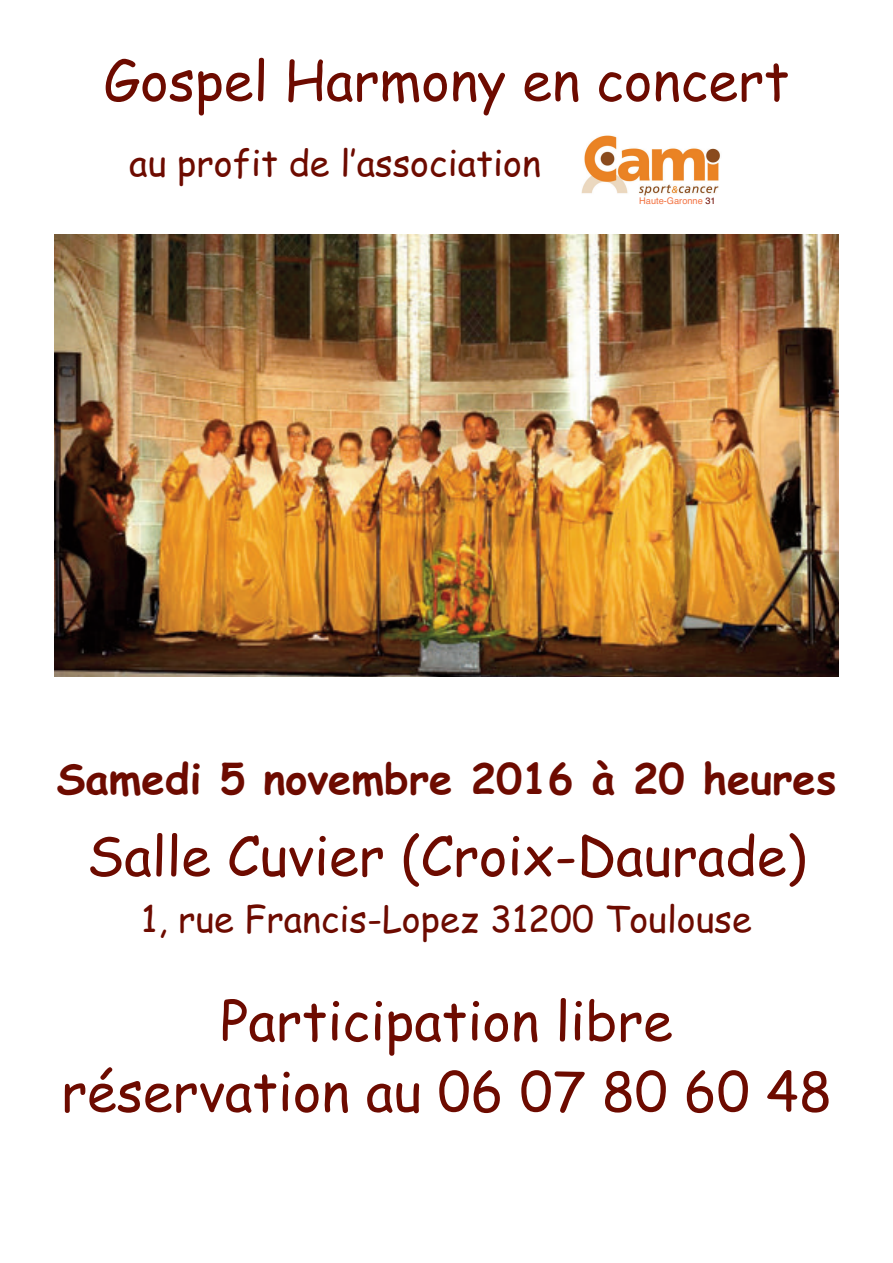
<style>
.page{position:relative;width:893px;height:1263px;background:#fff}
.page>*{position:absolute;margin:0;border:0;box-sizing:border-box;transform-origin:0 0}
.t1{font:54px/70.7px "Comic Sans MS";color:#6d0b00;text-align:center}
.t2{font:700 42px "Comic Sans MS";color:#6d0b00}
.t3{font:36px "Comic Sans MS";color:#6d0b00}
.t4{font:9.3px "Helvetica";color:#f37241}
.s1{color:#6d0b00}
</style>
<div class="page">
<img style="left:54px;top:234px;width:785px;height:442px">
<img style="left:581px;top:135px;width:139px;height:61px">
<p class="t1" style="left:104px;top:44px;width:687px">Gospel Harmony en concert</p>
<p class="t3" style="left:129px;top:136px;width:413px">au profit de l’association</p>
<p class="t4" style="left:639px;top:194px;width:78px">Haute-Garonne <span class="s1">31</span></p>
<p class="t2" style="left:56px;top:748px;width:781px">Samedi 5 novembre 2016 à 20 heures</p>
<p class="t1" style="left:87px;top:819px;width:721px">Salle Cuvier (Croix-Daurade)</p>
<p class="t3" style="left:141px;top:892px;width:612px">1, rue Francis-Lopez 31200 Toulouse</p>
<p class="t1" style="left:61px;top:984px;width:772px">Participation libre<br>réservation au 06 07 80 60 48</p>
</div>
